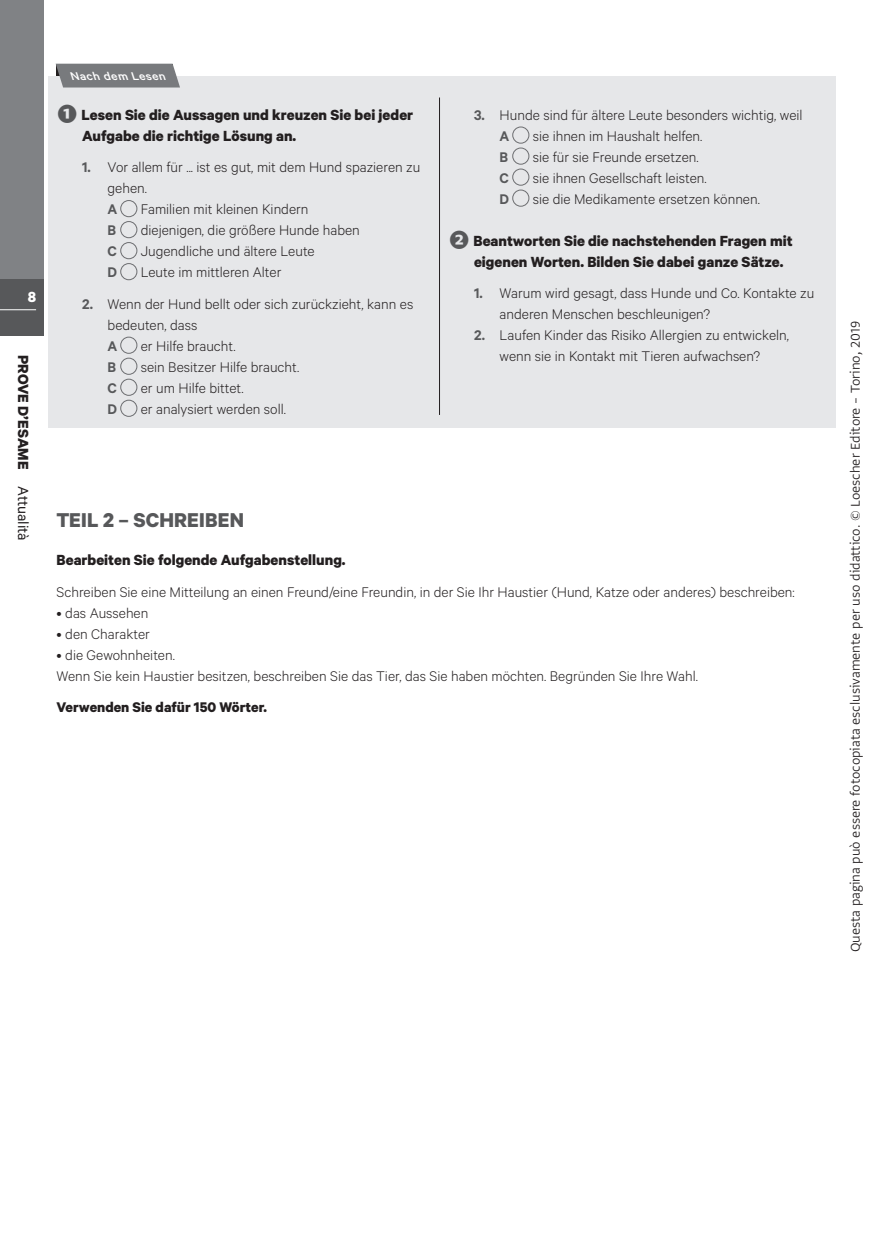
<style>
.page{position:relative;width:887px;height:1259px;background:#fff}
.page>*{position:absolute;margin:0;border:0;box-sizing:border-box;transform-origin:0 0}
.t1{font:700 22.5px "Calibre";letter-spacing:.005em;color:#57585a}
.t2{font:700 16.5px/21px "Calibre";color:#231f20}
.t3{font:700 16.5px "Calibre";color:#fff}
.t4{font:300 15.75px/21px "Calibre";color:#231f20}
.t5{font:700 15.75px "Calibre";color:#231f20}
.t6{font:600 15.75px "Calibre";color:#57585a}
.t7{font:300 15px "Greta Sans Std";color:#231f20}
.t8{font:italic 500 12.6px "Calibre";color:#fff;scale:1.1 1}
.s1{font-weight:400}
.s2{font-family:"Greta Sans Std Bld";font-weight:400;font-size:31.5px;color:#57585a}
.s3{font-weight:600;color:#57585a}
</style>
<div class="page">
<div style="left:0;top:279px;width:44px;height:57px;background:#57585a"></div>
<hr style="left:0;top:309px;width:36px;height:1px;background:#fff">
<div style="left:0;top:0;width:44px;height:279px;background:#808285"></div>
<div style="left:48px;top:76px;width:787px;height:351px;background:#e6e7e9"></div>
<div style="left:120px;top:200px;width:17px;height:17px;border:1px solid #6c6d70;border-radius:50%"></div>
<div style="left:120px;top:221px;width:17px;height:17px;border:1px solid #6c6d70;border-radius:50%"></div>
<div style="left:120px;top:242px;width:17px;height:17px;border:1px solid #6c6d70;border-radius:50%"></div>
<div style="left:120px;top:263px;width:17px;height:17px;border:1px solid #6c6d70;border-radius:50%"></div>
<div style="left:120px;top:337px;width:17px;height:16px;border:1px solid #6c6d70;border-radius:50%"></div>
<div style="left:120px;top:358px;width:17px;height:16px;border:1px solid #6c6d70;border-radius:50%"></div>
<div style="left:120px;top:379px;width:17px;height:16px;border:1px solid #6c6d70;border-radius:50%"></div>
<div style="left:120px;top:400px;width:17px;height:16px;border:1px solid #6c6d70;border-radius:50%"></div>
<div style="left:512px;top:127px;width:17px;height:16px;border:1px solid #6c6d70;border-radius:50%"></div>
<div style="left:512px;top:148px;width:17px;height:16px;border:1px solid #6c6d70;border-radius:50%"></div>
<div style="left:512px;top:169px;width:17px;height:16px;border:1px solid #6c6d70;border-radius:50%"></div>
<div style="left:512px;top:190px;width:17px;height:16px;border:1px solid #6c6d70;border-radius:50%"></div>
<div style="left:56px;top:64px;width:124px;height:23px;background:#787a7d"></div>
<hr style="left:439px;top:97px;width:1px;height:318px;background:#231f20">
<p class="t3" style="left:28px;top:287px;width:10px">8</p>
<p class="t2" style="left:34px;top:355px;width:187px;rotate:90deg">PROVE D’ESAME <span class="s1">Attualità</span></p>
<p class="t8" style="left:72px;top:68px;width:92px">Nachdem Lesen</p>
<p class="t2" style="left:82px;top:103px;width:332px;text-indent:-26px"><span class="s2">❶</span> Lesen Sie die Aussagen und kreuzen Sie bei jeder<br>Aufgabe die richtige Lösung an.</p>
<p class="t4" style="left:108px;top:156px;width:314px;text-indent:-26px"><span class="s3">1.</span> Vor allem für ... ist es gut, mit dem Hund spazieren zu gehen.</p>
<p class="t6" style="left:108px;top:200px;width:11px">A</p>
<p class="t4" style="left:141px;top:198px;width:169px">Familien mit kleinen Kindern</p>
<p class="t6" style="left:108px;top:221px;width:10px">B</p>
<p class="t4" style="left:141px;top:219px;width:220px">diejenigen, die größere Hunde haben</p>
<p class="t6" style="left:108px;top:242px;width:11px">C</p>
<p class="t4" style="left:141px;top:240px;width:175px">Jugendliche und ältere Leute</p>
<p class="t6" style="left:108px;top:263px;width:11px">D</p>
<p class="t4" style="left:141px;top:261px;width:142px">Leute im mittleren Alter</p>
<p class="t4" style="left:108px;top:292px;width:307px;text-indent:-26px"><span class="s3">2.</span> Wenn der Hund bellt oder sich zurückzieht, kann es bedeuten, dass</p>
<p class="t6" style="left:108px;top:336px;width:11px">A</p>
<p class="t4" style="left:141px;top:334px;width:96px">er Hilfe braucht.</p>
<p class="t6" style="left:108px;top:357px;width:10px">B</p>
<p class="t4" style="left:141px;top:355px;width:160px">sein Besitzer Hilfe braucht.</p>
<p class="t6" style="left:108px;top:378px;width:11px">C</p>
<p class="t4" style="left:141px;top:376px;width:104px">er um Hilfe bittet.</p>
<p class="t6" style="left:108px;top:399px;width:11px">D</p>
<p class="t4" style="left:141px;top:397px;width:147px">er analysiert werden soll.</p>
<p class="t4" style="left:499px;top:103px;width:304px;text-indent:-26px"><span class="s3">3.</span> Hunde sind für ältere Leute besonders wichtig, weil<br><span class="s3">A</span></p>
<p class="t4" style="left:532px;top:124px;width:171px">sie ihnen im Haushalt helfen.</p>
<p class="t6" style="left:499px;top:147px;width:10px">B</p>
<p class="t4" style="left:532px;top:145px;width:167px">sie für sie Freunde ersetzen.</p>
<p class="t6" style="left:499px;top:168px;width:11px">C</p>
<p class="t4" style="left:532px;top:166px;width:175px">sie ihnen Gesellschaft leisten.</p>
<p class="t6" style="left:499px;top:189px;width:11px">D</p>
<p class="t4" style="left:532px;top:187px;width:228px">sie die Medikamente ersetzen können.</p>
<p class="t2" style="left:474px;top:229px;width:320px;text-indent:-26px"><span class="s2">❷</span> Beantworten Sie die nachstehenden Fragen mit eigenen Worten. Bilden Sie dabei ganze Sätze.</p>
<p class="t4" style="left:499px;top:282px;width:316px;text-indent:-26px"><span class="s3">1.</span> Warum wird gesagt, dass Hunde und Co. Kontakte zu anderen Menschen beschleunigen?</p>
<p class="t4" style="left:474px;top:324px;width:316px;text-align:center"><span class="s3">2.</span> Laufen Kinder das Risiko Allergien zu entwickeln, wenn sie in Kontakt mit Tieren aufwachsen?</p>
<h1 class="t1" style="left:56px;top:506px;width:189px">TEIL 2 – SCHREIBEN</h1>
<p class="t2" style="left:56px;top:548px;width:290px">Bearbeiten Sie folgende Aufgabenstellung.</p>
<p class="t4" style="left:56px;top:580px;width:739px">Schreiben Sie eine Mitteilung an einen Freund/eine Freundin, in der Sie Ihr Haustier (Hund, Katze oder anderes) beschreiben:</p>
<p class="t4" style="left:56px;top:601px;width:93px">• das Aussehen</p>
<p class="t4" style="left:56px;top:622px;width:95px">• den Charakter</p>
<p class="t4" style="left:56px;top:643px;width:642px">• die Gewohnheiten.<br>Wenn Sie kein Haustier besitzen, beschreiben Sie das Tier, das Sie haben möchten. Begründen Sie Ihre Wahl.</p>
<p class="t5" style="left:56px;top:697px;width:212px">Verwenden Sie dafür 150 Wörter.</p>
<p class="t7" style="left:846px;top:952px;width:632px;rotate:-90deg">Questa pagina può essere fotocopiata esclusivamente per uso didattico. © Loescher Editore – Torino, 2019</p>
</div>
